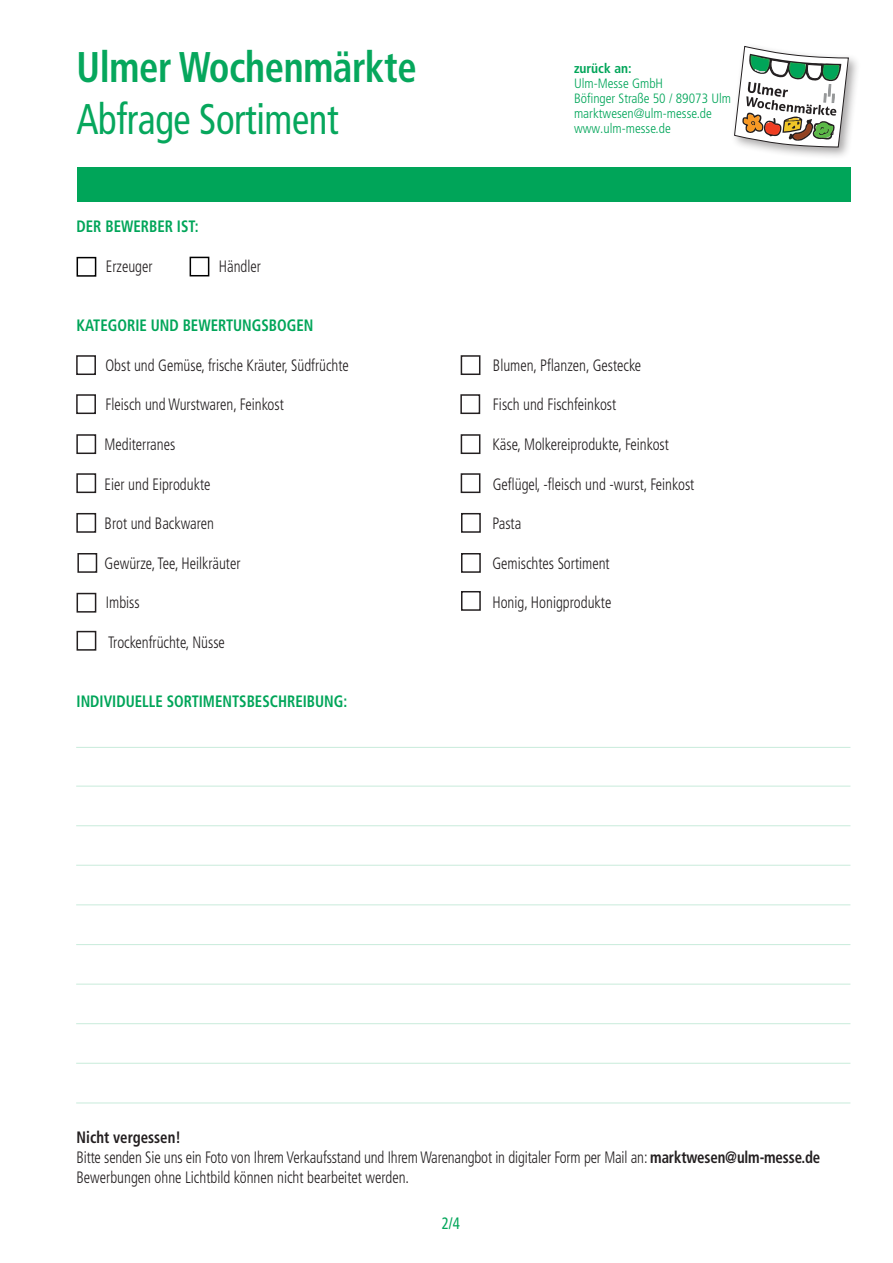
<style>
.page{position:relative;width:893px;height:1263px;background:#fff}
.page>*{position:absolute;margin:0;border:0;box-sizing:border-box;transform-origin:0 0}
.t1{font:700 condensed 42.9px "Frutiger LT Pro";letter-spacing:-.01em;color:#00a559;scale:.9 1}
.t2{font:condensed 42.9px "Frutiger LT Pro";letter-spacing:-.01em;color:#00a559;scale:.9 1}
.t3{font:300 condensed 16.5px/19.8px "Frutiger LT Pro";color:#231f20;scale:.9 1}
.t4{font:700 condensed 16.5px "Frutiger LT Pro";color:#00a559;scale:.9 1}
.t5{font:condensed 16.5px "Frutiger LT Pro";color:#00a559;scale:.9 1}
.t6{font:300 condensed 13.5px/15px "Frutiger LT Pro";color:#00a559}
.t7{font:700 condensed 13.5px "Frutiger LT Pro";color:#00a559}
.s1{font-weight:700}
</style>
<div class="page">
<div style="left:77px;top:167px;width:773px;height:35px;background:#00a559"></div>
<div style="left:76px;top:355px;width:20px;height:20px;border:2px solid #231f20"></div>
<div style="left:461px;top:355px;width:19px;height:20px;border:2px solid #231f20"></div>
<div style="left:76px;top:434px;width:20px;height:20px;border:2px solid #231f20"></div>
<div style="left:461px;top:434px;width:19px;height:20px;border:2px solid #231f20"></div>
<div style="left:76px;top:394px;width:20px;height:20px;border:2px solid #231f20"></div>
<div style="left:460px;top:394px;width:20px;height:20px;border:2px solid #231f20"></div>
<div style="left:76px;top:473px;width:20px;height:20px;border:2px solid #231f20"></div>
<div style="left:76px;top:513px;width:20px;height:20px;border:2px solid #231f20"></div>
<div style="left:77px;top:553px;width:20px;height:20px;border:2px solid #231f20"></div>
<div style="left:77px;top:593px;width:19px;height:20px;border:2px solid #231f20"></div>
<div style="left:461px;top:473px;width:19px;height:20px;border:2px solid #231f20"></div>
<div style="left:461px;top:513px;width:20px;height:20px;border:2px solid #231f20"></div>
<div style="left:461px;top:553px;width:20px;height:20px;border:2px solid #231f20"></div>
<div style="left:461px;top:591px;width:20px;height:20px;border:2px solid #231f20"></div>
<div style="left:77px;top:631px;width:19px;height:20px;border:2px solid #231f20"></div>
<hr style="left:76px;top:825px;width:774px;height:1px;background:#00a559">
<hr style="left:76px;top:983px;width:774px;height:2px;background:#00a559">
<hr style="left:76px;top:785px;width:774px;height:2px;background:#00a559">
<hr style="left:76px;top:944px;width:774px;height:1px;background:#00a559">
<hr style="left:76px;top:1102px;width:774px;height:1px;background:#00a559">
<hr style="left:76px;top:747px;width:774px;height:1px;background:#00a559">
<hr style="left:76px;top:865px;width:774px;height:1px;background:#00a559">
<hr style="left:76px;top:1023px;width:774px;height:1px;background:#00a559">
<hr style="left:76px;top:904px;width:774px;height:1px;background:#00a559">
<hr style="left:76px;top:1063px;width:774px;height:1px;background:#00a559">
<div style="left:77px;top:257px;width:19px;height:20px;border:2px solid #000"></div>
<div style="left:190px;top:257px;width:19px;height:19px;border:2px solid #000"></div>
<div style="left:731px;top:43px;width:130px;height:117px;background:#231f20;opacity:.4"></div>
<svg style="left:734px;top:46px;width:115px;height:101px"></svg>
<h1 class="t1" style="left:77px;top:42px;width:379px">Ulmer Wochenmärkte</h1>
<h1 class="t2" style="left:77px;top:94px;width:293px">Abfrage Sortiment</h1>
<p class="t4" style="left:77px;top:217px;width:137px">DER BEWERBER IST:</p>
<p class="t3" style="left:106px;top:256px;width:53px">Erzeuger</p>
<p class="t3" style="left:219px;top:256px;width:48px">Händler</p>
<p class="t7" style="left:574px;top:60px;width:59px">zurück an:</p>
<p class="t6" style="left:574px;top:76px;width:159px">Ulm-Messe GmbH<br>Böfinger Straße 50 / 89073 Ulm marktwesen@ulm-messe.de www.ulm-messe.de</p>
<p class="t4" style="left:77px;top:316px;width:265px">KATEGORIE UND BEWERTUNGSBOGEN</p>
<p class="t3" style="left:105px;top:355px;width:272px">Obst und Gemüse, frische Kräuter, Südfrüchte</p>
<p class="t3" style="left:493px;top:355px;width:166px">Blumen, Pflanzen, Gestecke</p>
<p class="t3" style="left:105px;top:395px;width:200px">Fleisch und Wurstwaren, Feinkost</p>
<p class="t3" style="left:493px;top:395px;width:139px">Fisch und Fischfeinkost</p>
<p class="t3" style="left:105px;top:435px;width:80px">Mediterranes</p>
<p class="t3" style="left:492px;top:435px;width:198px">Käse, Molkereiprodukte, Feinkost</p>
<p class="t3" style="left:105px;top:474px;width:119px">Eier und Eiprodukte</p>
<p class="t3" style="left:105px;top:514px;width:123px">Brot und Backwaren</p>
<p class="t3" style="left:105px;top:553px;width:152px">Gewürze, Tee, Heilkräuter</p>
<p class="t3" style="left:106px;top:593px;width:39px">Imbiss</p>
<p class="t3" style="left:108px;top:633px;width:131px">Trockenfrüchte, Nüsse</p>
<p class="t4" style="left:77px;top:692px;width:302px">INDIVIDUELLE SORTIMENTSBESCHREIBUNG:</p>
<p class="t3" style="left:493px;top:474px;width:225px">Geflügel, -fleisch und -wurst, Feinkost</p>
<p class="t3" style="left:492px;top:514px;width:34px">Pasta</p>
<p class="t3" style="left:492px;top:553px;width:132px">Gemischtes Sortiment</p>
<p class="t3" style="left:492px;top:593px;width:134px">Honig, Honigprodukte</p>
<p class="t3" style="left:77px;top:1128px;width:828px"><span class="s1">Nicht vergessen!<br></span>Bitte senden Sie uns ein Foto von Ihrem Verkaufsstand und Ihrem Warenangbot in digitaler Form per Mail an: <span class="s1">marktwesen@ulm-messe.de<br></span>Bewerbungen ohne Lichtbild können nicht bearbeitet werden.</p>
<p class="t5" style="left:442px;top:1214px;width:22px">2/4</p>
</div>
